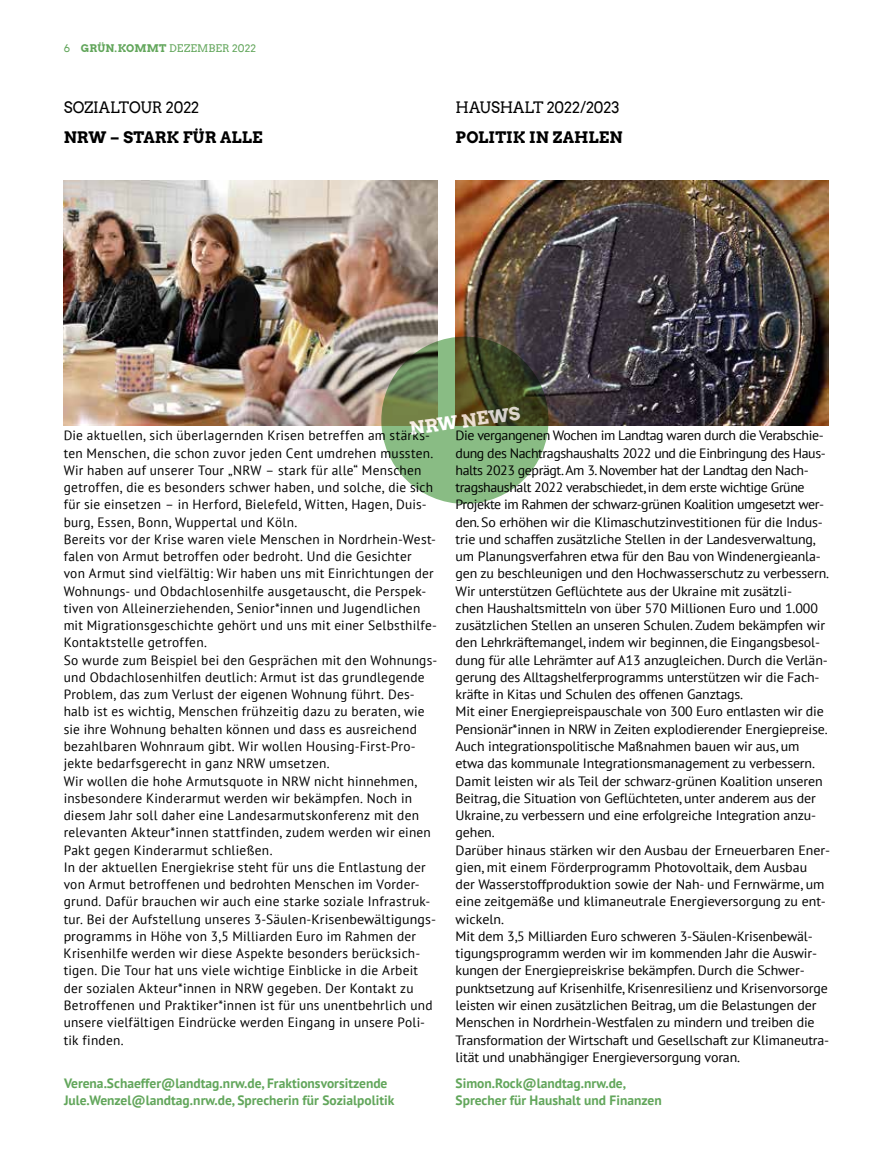
<style>
.page{position:relative;width:872px;height:1149px;background:#fff}
.page>*{position:absolute;margin:0;border:0;box-sizing:border-box;transform-origin:0 0}
.t1{font:18px "Arvo Gruen";color:#fff}
.t2{font:15.75px "Arvo";letter-spacing:-.01em;color:#000;scale:.95 1}
.t3{font:15.75px "Arvo Gruen";letter-spacing:.005em;color:#000}
.t4{font:13.5px/17.2px "PT Sans";color:#000}
.t5{font:13.5px/17.2px "PT Sans";letter-spacing:.02em;color:#000}
.t6{font:700 13.5px/17.2px "PT Sans";color:#62a65b}
.t7{font:10.5px "Arvo";letter-spacing:.01em;color:#62a65b}
.s1{font-family:"Arvo Gruen"}
</style>
<div class="page">
<img style="left:64px;top:181px;width:373px;height:244px">
<img style="left:455px;top:181px;width:374px;height:244px">
<svg style="left:381px;top:336px;width:167px;height:167px;fill:#89bc84"></svg>
<p class="t7" style="left:64px;top:41px;width:194px">6 <span class="s1">GRÜN.KOMMT</span> DEZEMBER 2022</p>
<p class="t2" style="left:64px;top:97px;width:144px">SOZIALTOUR 2022</p>
<p class="t3" style="left:64px;top:126px;width:200px">NRW – STARK FÜR ALLE</p>
<p class="t2" style="left:455px;top:97px;width:174px">HAUSHALT 2022/2023</p>
<p class="t3" style="left:455px;top:126px;width:168px">POLITIK IN ZAHLEN</p>
<h1 class="t1" style="left:408px;top:416px;width:113px;rotate:-8deg">NRW NEWS</h1>
<p class="t5" style="left:64px;top:426px;width:375px">Die aktuellen, sich überlagernden Krisen betreffen am stärks&shy;ten Menschen, die schon zuvor jeden Cent umdrehen mussten.<br>Wir haben auf unserer Tour „NRW – stark für alle“ Menschen getroffen, die es besonders schwer haben, und solche, die sich für sie einsetzen – in Herford, Bielefeld, Witten, Hagen, Duis&shy;burg, Essen, Bonn, Wuppertal und Köln.<br>Bereits vor der Krise waren viele Menschen in Nordrhein-West&shy;falen von Armut betroffen oder bedroht. Und die Gesichter<br>von Armut sind vielfältig: Wir haben uns mit Einrichtungen der Wohnungs- und Obdachlosenhilfe ausgetauscht, die Perspek&shy;tiven von Alleinerziehenden, Senior*innen und Jugendlichen mit Migrationsgeschichte gehört und uns mit einer Selbsthilfe-Kontaktstelle getroffen.<br>So wurde zum Beispiel bei den Gesprächen mit den Wohnungs&shy;und Obdachlosenhilfen deutlich: Armut ist das grundlegende Problem, das zum Verlust der eigenen Wohnung führt. Des&shy;halb ist es wichtig, Menschen frühzeitig dazu zu beraten, wie sie ihre Wohnung behalten können und dass es ausreichend bezahlbaren Wohnraum gibt. Wir wollen Housing-First-Pro&shy;jekte bedarfsgerecht in ganz NRW umsetzen.<br>Wir wollen die hohe Armutsquote in NRW nicht hinnehmen, insbesondere Kinderarmut werden wir bekämpfen. Noch in diesem Jahr soll daher eine Landesarmutskonferenz mit den relevanten Akteur*innen stattfinden, zudem werden wir einen Pakt gegen Kinderarmut schließen.<br>In der aktuellen Energiekrise steht für uns die Entlastung der von Armut betroffenen und bedrohten Menschen im Vorder&shy;grund. Dafür brauchen wir auch eine starke soziale Infrastruk&shy;tur. Bei der Aufstellung unseres 3-Säulen-Krisenbewältigungs&shy;programms in Höhe von 3,5 Milliarden Euro im Rahmen der Krisenhilfe werden wir diese Aspekte besonders berücksich&shy;tigen. Die Tour hat uns viele wichtige Einblicke in die Arbeit der sozialen Akteur*innen in NRW gegeben. Der Kontakt zu Betroffenen und Praktiker*innen ist für uns unentbehrlich und unsere vielfältigen Eindrücke werden Eingang in unsere Poli&shy;tik finden.</p>
<p class="t4" style="left:455px;top:426px;width:376px">Die vergangenen Wochen im Landtag waren durch die Verabschie&shy;dung des Nachtragshaushalts 2022 und die Einbringung des Haus&shy;halts 2023 geprägt. Am 3. November hat der Landtag den Nach&shy;tragshaushalt 2022 verabschiedet, in dem erste wichtige Grüne Projekte im Rahmen der schwarz-grünen Koalition umgesetzt wer&shy;den. So erhöhen wir die Klimaschutzinvestitionen für die Indus&shy;trie und schaffen zusätzliche Stellen in der Landesverwaltung, um Planungsverfahren etwa für den Bau von Windenergieanla&shy;gen zu beschleunigen und den Hochwasserschutz zu verbessern.<br>Wir unterstützen Geflüchtete aus der Ukraine mit zusätzli-<br>chen Haushaltsmitteln von über 570 Millionen Euro und 1.000 zusätzlichen Stellen an unseren Schulen. Zudem bekämpfen wir den Lehrkräftemangel, indem wir beginnen, die Eingangsbesol&shy;dung für alle Lehrämter auf A13 anzugleichen. Durch die Verlän&shy;gerung des Alltagshelferprogramms unterstützen wir die Fach&shy;kräfte in Kitas und Schulen des offenen Ganztags.<br>Mit einer Energiepreispauschale von 300 Euro entlasten wir die Pensionär*innen in NRW in Zeiten explodierender Energiepreise.<br>Auch integrationspolitische Maßnahmen bauen wir aus, um etwa das kommunale Integrationsmanagement zu verbessern.<br>Damit leisten wir als Teil der schwarz-grünen Koalition unseren Beitrag, die Situation von Geflüchteten, unter anderem aus der Ukraine, zu verbessern und eine erfolgreiche Integration anzu&shy;gehen.<br>Darüber hinaus stärken wir den Ausbau der Erneuerbaren Ener&shy;gien, mit einem Förderprogramm Photovoltaik, dem Ausbau<br>der Wasserstoffproduktion sowie der Nah- und Fernwärme, um eine zeitgemäße und klimaneutrale Energieversorgung zu ent&shy;wickeln.<br>Mit dem 3,5 Milliarden Euro schweren 3-Säulen-Krisenbewäl&shy;tigungsprogramm werden wir im kommenden Jahr die Auswir&shy;kungen der Energiepreiskrise bekämpfen. Durch die Schwer&shy;punktsetzung auf Krisenhilfe, Krisenresilienz und Krisenvorsorge leisten wir einen zusätzlichen Beitrag, um die Belastungen der Menschen in Nordrhein-Westfalen zu mindern und treiben die Transformation der Wirtschaft und Gesellschaft zur Klimaneutra&shy;lität und unabhängiger Energieversorgung voran.</p>
<p class="t6" style="left:455px;top:1073px;width:208px">Simon.Rock@landtag.nrw.de,<br>Sprecher für Haushalt und Finanzen</p>
<p class="t6" style="left:64px;top:1073px;width:332px">Verena.Schaeffer@landtag.nrw.de, Fraktionsvorsitzende<br>Jule.Wenzel@landtag.nrw.de, Sprecherin für Sozialpolitik</p>
</div>
